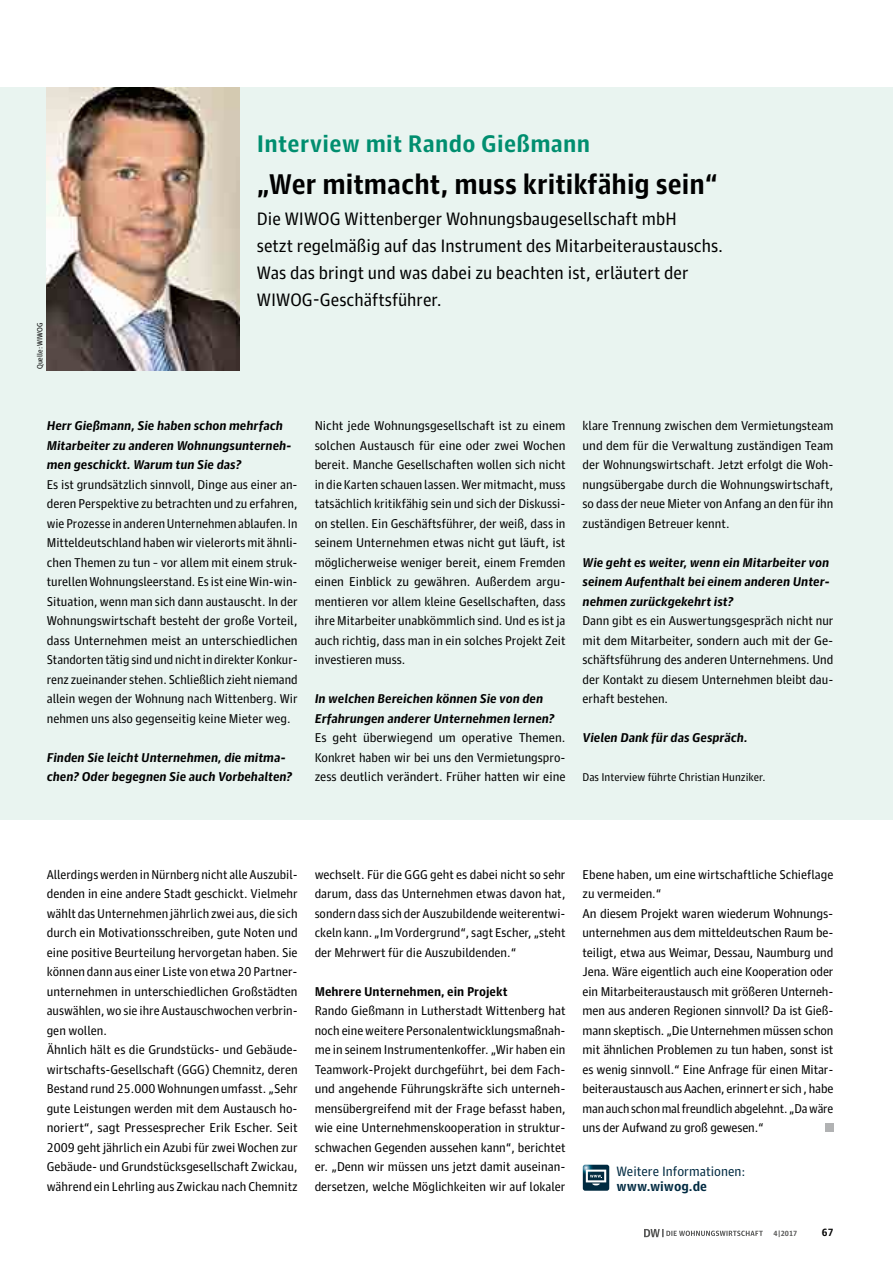
<style>
.page{position:relative;width:893px;height:1263px;background:#fff}
.page>*{position:absolute;margin:0;border:0;box-sizing:border-box;transform-origin:0 0}
.t1{font:700 28.5px "Guardian Agate Sans 1";color:#000}
.t2{font:700 24px "Guardian Agate Sans 1";letter-spacing:.01em;color:#008e6f}
.t3{font:18px/27px "Guardian Agate Sans 1";color:#000}
.t4{font:13.5px "Guardian Agate Sans 1";color:#002a41}
.t5{font:700 13.5px "Guardian Agate Sans 1";color:#002a41}
.t6{font:12.75px/19.5px "Guardian Agate Sans 1";color:#000;text-align:justify}
.t7{font:italic 700 12.75px/19.5px "Guardian Agate Sans 1";color:#000}
.t8{font:700 12.75px "Guardian Agate Sans 1";color:#000}
.t9{font:11.25px "Guardian Agate Sans 1";color:#000}
.t10{font:700 10.5px "Guardian Agate Sans 1";color:#000}
.t11{font:7.5px "Guardian Agate Sans 1";color:#000}
.t12{font:700 7.5px "Guardian Agate Sans 1";color:#565655}
</style>
<div class="page">
<svg style="left:644px;top:1229px;width:119px;height:8px"></svg>
<div style="left:0;top:88px;width:893px;height:732px;background:#e9f4f0"></div>
<img style="left:47px;top:87px;width:193px;height:283px">
<div style="left:825px;top:1124px;width:8px;height:8px;background:#b1b2b3"></div>
<svg style="left:583px;top:1165px;width:26px;height:26px"></svg>
<p class="t11" style="left:35px;top:369px;width:48px;rotate:-90deg">Quelle: WIWOG</p>
<h2 class="t2" style="left:257px;top:127px;width:335px">Interview mit Rando Gießmann</h2>
<h1 class="t1" style="left:257px;top:164px;width:462px">„Wer mitmacht, muss kritikfähig sein“</h1>
<h3 class="t3" style="left:257px;top:204px;width:468px">Die WIWOG Wittenberger Wohnungsbaugesellschaft mbH<br>setzt regelmäßig auf das Instrument des Mitarbeiteraustauschs.<br>Was das bringt und was dabei zu beachten ist, erläutert der WIWOG-Geschäftsführer.</h3>
<p class="t7" style="left:47px;top:415px;width:246px">Herr Gießmann, Sie haben schon mehrfach<br>Mitarbeiter zu anderen Wohnungsunterneh&shy;men geschickt. Warum tun Sie das?</p>
<p class="t6" style="left:47px;top:473px;width:252px">Es ist grundsätzlich sinnvoll, Dinge aus einer an&shy;deren Perspektive zu betrachten und zu erfahren, wie Prozesse in anderen Unternehmen ablaufen. In Mitteldeutschland haben wir vielerorts mit ähnli&shy;chen Themen zu tun – vor allem mit einem struk&shy;turellen Wohnungsleerstand. Es ist eine Win-win-Situation, wenn man sich dann austauscht. In der Wohnungswirtschaft besteht der große Vorteil, dass Unternehmen meist an unterschiedlichen Standorten tätig sind und nicht in direkter Konkur&shy;renz zueinander stehen. Schließlich zieht niemand allein wegen der Wohnung nach Wittenberg. Wir nehmen uns also gegenseitig keine Mieter weg.</p>
<p class="t7" style="left:47px;top:747px;width:247px">Finden Sie leicht Unternehmen, die mitma&shy;chen? Oder begegnen Sie auch Vorbehalten?</p>
<p class="t6" style="left:315px;top:415px;width:252px">Nicht jede Wohnungsgesellschaft ist zu einem solchen Austausch für eine oder zwei Wochen bereit. Manche Gesellschaften wollen sich nicht in die Karten schauen lassen. Wer mitmacht, muss tatsächlich kritikfähig sein und sich der Diskussi&shy;on stellen. Ein Geschäftsführer, der weiß, dass in seinem Unternehmen etwas nicht gut läuft, ist möglicherweise weniger bereit, einem Fremden einen Einblick zu gewähren. Außerdem argu&shy;mentieren vor allem kleine Gesellschaften, dass ihre Mitarbeiter unabkömmlich sind. Und es ist ja auch richtig, dass man in ein solches Projekt Zeit investieren muss.</p>
<p class="t7" style="left:315px;top:688px;width:241px">In welchen Bereichen können Sie von den<br>Erfahrungen anderer Unternehmen lernen?</p>
<p class="t6" style="left:315px;top:727px;width:252px">Es geht überwiegend um operative Themen.<br>Konkret haben wir bei uns den Vermietungspro&shy;zess deutlich verändert. Früher hatten wir eine</p>
<p class="t6" style="left:583px;top:415px;width:252px">klare Trennung zwischen dem Vermietungsteam und dem für die Verwaltung zuständigen Team der Wohnungswirtschaft. Jetzt erfolgt die Woh&shy;nungsübergabe durch die Wohnungswirtschaft, so dass der neue Mieter von Anfang an den für ihn zuständigen Betreuer kennt.</p>
<p class="t7" style="left:583px;top:552px;width:249px;text-align:justify">Wie geht es weiter, wenn ein Mitarbeiter von seinem Aufenthalt bei einem anderen Unter&shy;nehmen zurückgekehrt ist?</p>
<p class="t6" style="left:583px;top:610px;width:252px">Dann gibt es ein Auswertungsgespräch nicht nur mit dem Mitarbeiter, sondern auch mit der Ge&shy;schäftsführung des anderen Unternehmens. Und der Kontakt zu diesem Unternehmen bleibt dau&shy;erhaft bestehen.</p>
<p class="t7" style="left:583px;top:727px;width:166px">Vielen Dank für das Gespräch.</p>
<p class="t9" style="left:583px;top:769px;width:184px">Das Interview führte Christian Hunziker.</p>
<p class="t6" style="left:47px;top:863px;width:252px;text-align:left">Allerdings werden in Nürnberg nicht alle Auszubil&shy;denden in eine andere Stadt geschickt. Vielmehr wählt das Unternehmen jährlich zwei aus, die sich durch ein Motivationsschreiben, gute Noten und eine positive Beurteilung hervorgetan haben. Sie können dann aus einer Liste von etwa 20 Partner&shy;unternehmen in unterschiedlichen Großstädten auswählen, wo sie ihre Austauschwochen verbrin&shy;gen wollen.<br>Ähnlich hält es die Grundstücks- und Gebäude&shy;wirtschafts-Gesellschaft (GGG) Chemnitz, deren Bestand rund 25.000 Wohnungen umfasst. „Sehr gute Leistungen werden mit dem Austausch ho&shy;noriert“, sagt Pressesprecher Erik Escher. Seit 2009 geht jährlich ein Azubi für zwei Wochen zur Gebäude- und Grundstücksgesellschaft Zwickau, während ein Lehrling aus Zwickau nach Chemnitz</p>
<p class="t6" style="left:315px;top:863px;width:252px">wechselt. Für die GGG geht es dabei nicht so sehr darum, dass das Unternehmen etwas davon hat, sondern dass sich der Auszubildende weiterentwi&shy;ckeln kann. „Im Vordergrund“, sagt Escher, „steht der Mehrwert für die Auszubildenden.“</p>
<p class="t8" style="left:315px;top:982px;width:194px">Mehrere Unternehmen, ein Projekt</p>
<p class="t6" style="left:315px;top:1000px;width:252px">Rando Gießmann in Lutherstadt Wittenberg hat noch eine weitere Personalentwicklungsmaßnah&shy;me in seinem Instrumentenkoffer. „Wir haben ein Teamwork-Projekt durchgeführt, bei dem Fach&shy;und angehende Führungskräfte sich unterneh&shy;mensübergreifend mit der Frage befasst haben, wie eine Unternehmenskooperation in struktur&shy;schwachen Gegenden aussehen kann“, berichtet er. „Denn wir müssen uns jetzt damit auseinan&shy;dersetzen, welche Möglichkeiten wir auf lokaler</p>
<p class="t6" style="left:583px;top:863px;width:252px;text-align:left">Ebene haben, um eine wirtschaftliche Schieflage zu vermeiden.“<br>An diesem Projekt waren wiederum Wohnungs&shy;unternehmen aus dem mitteldeutschen Raum be&shy;teiligt, etwa aus Weimar, Dessau, Naumburg und Jena. Wäre eigentlich auch eine Kooperation oder ein Mitarbeiteraustausch mit größeren Unterneh&shy;men aus anderen Regionen sinnvoll? Da ist Gieß&shy;mann skeptisch. „Die Unternehmen müssen schon mit ähnlichen Problemen zu tun haben, sonst ist es wenig sinnvoll.“ Eine Anfrage für einen Mitar&shy;beiteraustausch aus Aachen, erinnert er sich , habe man auch schon mal freundlich abgelehnt. „Da wäre uns der Aufwand zu groß gewesen.“</p>
<p class="t4" style="left:617px;top:1162px;width:130px">Weitere Informationen:</p>
<p class="t5" style="left:617px;top:1177px;width:92px">www.wiwog.de</p>
<p class="t12" style="left:774px;top:1228px;width:25px">4 | 2017</p>
<p class="t10" style="left:822px;top:1225px;width:13px">67</p>
</div>
